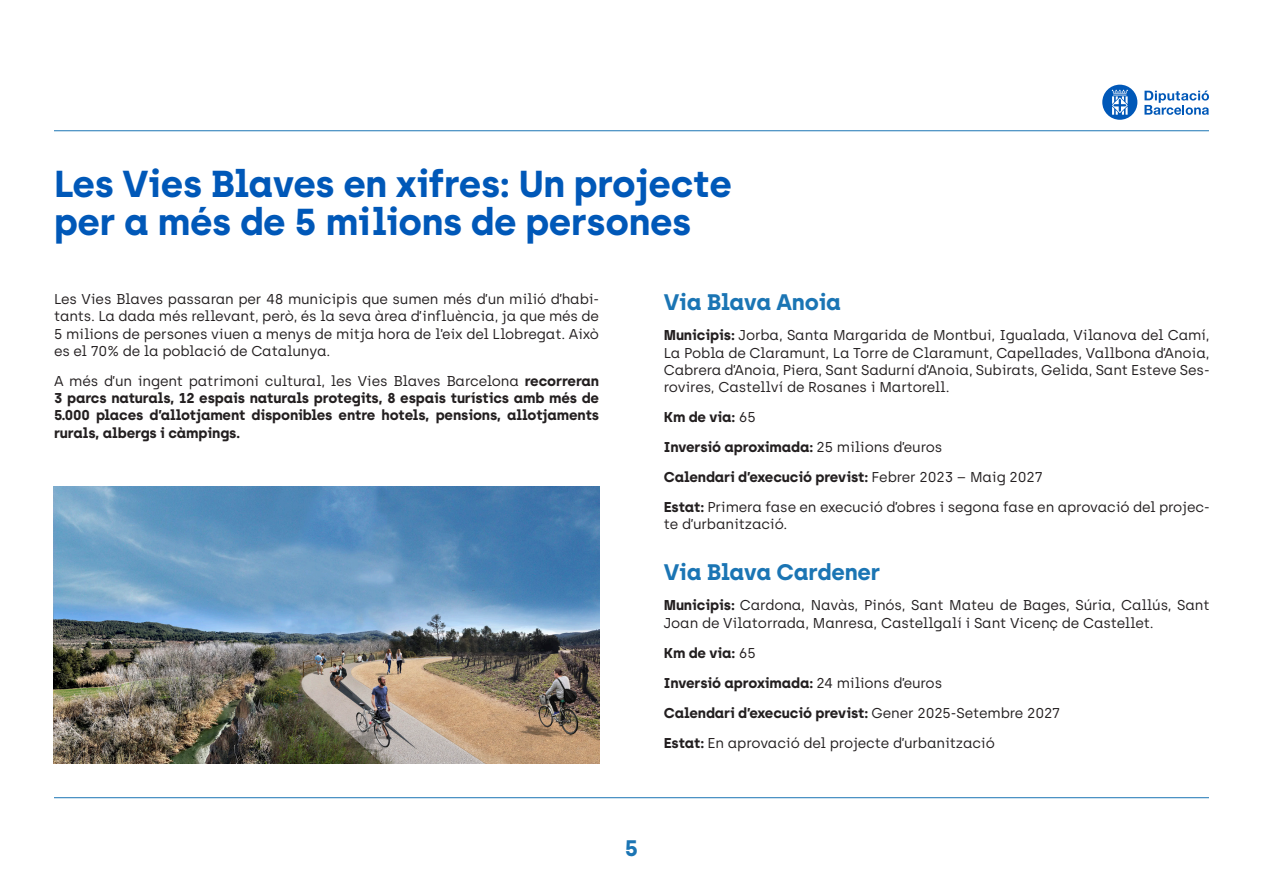
<style>
.page{position:relative;width:1263px;height:893px;background:#fff}
.page>*{position:absolute;margin:0;border:0;box-sizing:border-box;transform-origin:0 0}
.titulo_grande{font:700 37.5px/37.5px "Archia";letter-spacing:-.01em;color:#0058b8}
.titulos{font:700 22.5px "Archia";letter-spacing:-.01em;color:#1b75b4}
.titulo_grande-2{font:700 22.5px "Archia";letter-spacing:-.01em;color:#1b75b4}
.text_seguit{font:14.25px/17.2px "Archia";letter-spacing:-.01em;color:#231f20;text-align:justify}
.text_seguit-2{font:700 14.25px/17.2px "Archia";letter-spacing:-.01em;color:#231f20;text-align:justify}
.s1{font-weight:400}
.s2{font-weight:700}
</style>
<div class="page">
<svg style="left:1144px;top:91px;width:65px;height:24px"></svg>
<svg style="left:1102px;top:85px;width:35px;height:35px"></svg>
<hr style="left:54px;top:130px;width:1155px;height:1px;background:#1b75b4">
<hr style="left:54px;top:797px;width:1155px;height:1px;background:#1b75b4">
<img style="left:54px;top:487px;width:545px;height:276px">
<p class="titulo_grande" style="left:54px;top:165px;width:679px">Les Vies Blaves en xifres: Un projecte per a més de 5 milions de persones</p>
<p class="text_seguit" style="left:54px;top:290px;width:547px">Les Vies Blaves passaran per 48 municipis que sumen més d’un milió d’habi&shy;tants. La dada més rellevant, però, és la seva àrea d’influència, ja que més de 5 milions de persones viuen a menys de mitja hora de l’eix del Llobregat. Això es el 70% de la població de Catalunya.</p>
<p class="text_seguit-2" style="left:54px;top:372px;width:547px"><span class="s1">A més d’un ingent patrimoni cultural, les Vies Blaves Barcelona</span> recorreran 3 parcs naturals, 12 espais naturals protegits, 8 espais turístics amb més de 5.000 places d’allotjament disponibles entre hotels, pensions, allotjaments rurals, albergs i càmpings.</p>
<p class="titulo_grande-2" style="left:664px;top:288px;width:179px">Via Blava Anoia</p>
<p class="text_seguit" style="left:664px;top:327px;width:547px"><span class="s2">Municipis:</span> Jorba, Santa Margarida de Montbui, Igualada, Vilanova del Camí, La Pobla de Claramunt, La Torre de Claramunt, Capellades, Vallbona d’Anoia, Cabrera d’Anoia, Piera, Sant Sadurní d’Anoia, Subirats, Gelida, Sant Esteve Ses&shy;rovires, Castellví de Rosanes i Martorell.</p>
<p class="text_seguit-2" style="left:664px;top:408px;width:94px">Km de via: <span class="s1">65</span></p>
<p class="text_seguit-2" style="left:664px;top:438px;width:280px">Inversió aproximada: <span class="s1">25 milions d’euros</span></p>
<p class="text_seguit-2" style="left:664px;top:468px;width:380px">Calendari d’execució previst: <span class="s1">Febrer 2023 – Maig 2027</span></p>
<p class="text_seguit" style="left:664px;top:498px;width:547px"><span class="s2">Estat:</span> Primera fase en execució d’obres i segona fase en aprovació del projec&shy;te d’urbanització.</p>
<p class="titulos" style="left:664px;top:559px;width:218px">Via Blava Cardener</p>
<p class="text_seguit" style="left:664px;top:597px;width:547px"><span class="s2">Municipis:</span> Cardona, Navàs, Pinós, Sant Mateu de Bages, Súria, Callús, Sant<br>Joan de Vilatorrada, Manresa, Castellgalí i Sant Vicenç de Castellet.</p>
<p class="text_seguit-2" style="left:664px;top:644px;width:94px">Km de via: <span class="s1">65</span></p>
<p class="text_seguit-2" style="left:664px;top:674px;width:280px">Inversió aproximada: <span class="s1">24 milions d’euros</span></p>
<p class="text_seguit-2" style="left:664px;top:704px;width:398px">Calendari d’execució previst: <span class="s1">Gener 2025-Setembre 2027</span></p>
<p class="text_seguit" style="left:664px;top:734px;width:333px"><span class="s2">Estat:</span> En aprovació del projecte d’urbanització</p>
<p class="titulos" style="left:625px;top:834px;width:15px">5</p>
</div>
